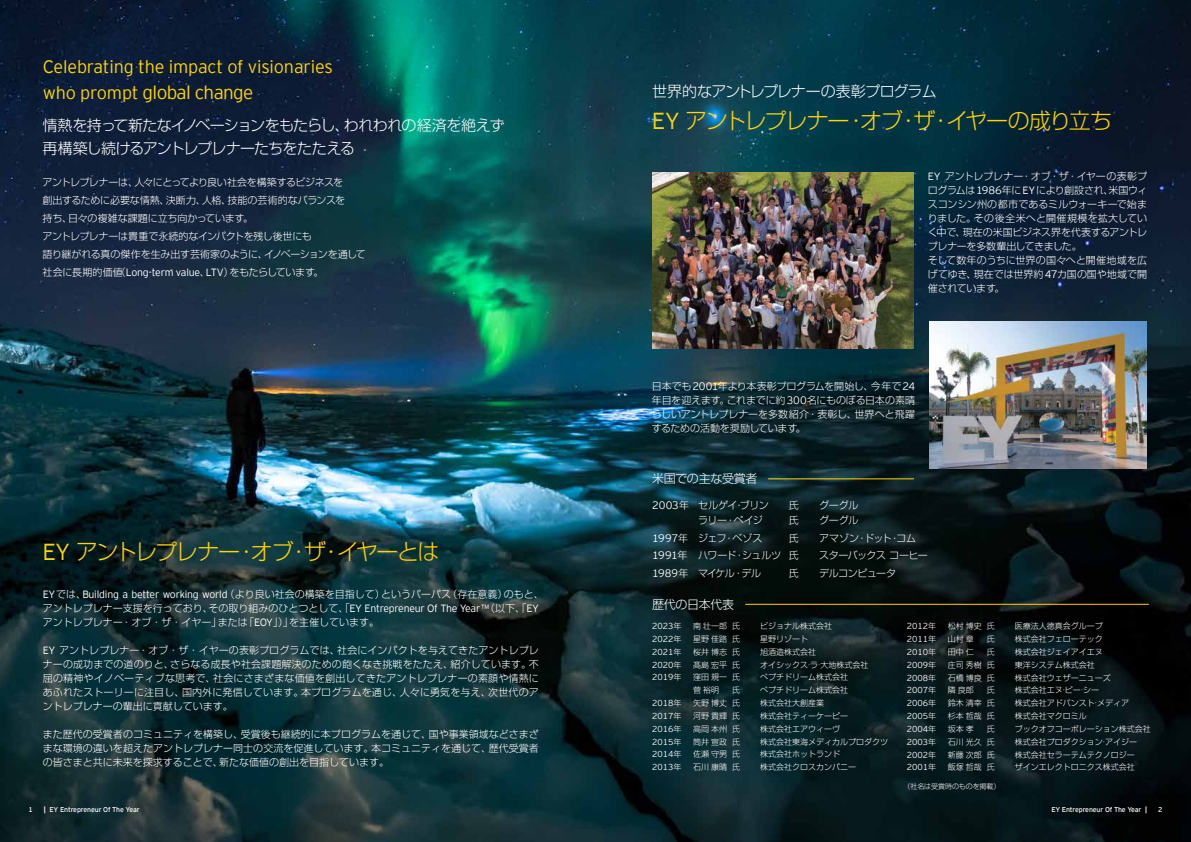
<style>
.page{position:relative;width:1191px;height:842px;background:#fff}
.page>*{position:absolute;margin:0;border:0;box-sizing:border-box;transform-origin:0 0}
.t1{font:300 22px "Shin Go Pro";letter-spacing:-.07em;color:#ffd400}
.t2{font:300 18.9px "EY Interstate";letter-spacing:-.035em;color:#ffd400}
.t3{font:300 18px "EY Interstate";letter-spacing:-.01em;color:#ffd400}
.t4{font:300 15px/23px "Shin Go Pro";letter-spacing:-.05em;color:#fff}
.t5{font:300 12px "Shin Go Pro";letter-spacing:-.02em;color:#fff}
.t6{font:300 10px/14px "Shin Go Pro";color:#fff;text-align:justify}
.t7{font:300 10px/18px "Shin Go Pro";letter-spacing:-.03em;color:#fff}
.t8{font:300 10px "Shin Go Pro";letter-spacing:-.05em;color:#fff}
.t9{font:300 10px "Shin Go Pro";letter-spacing:-.04em;color:#fff}
.t10{font:300 10px "Shin Go Pro";letter-spacing:-.035em;color:#fff}
.t11{font:300 8.6px "EY Interstate";color:#fff}
.t12{font:300 8px "Shin Go Pro";color:#fff}
.t13{font:7px "EY Interstate";letter-spacing:-.02em;color:#fff}
.t14{font:300 7px "Shin Go Pro";letter-spacing:-.02em;color:#fff}
.s1{font-size:18px}
.s2{font-family:"EY Interstate";font-size:10.5px}
.s3{font-family:"EY Interstate";font-size:23.1px}
.s4{font-family:"EY Interstate";font-size:10.8px}
.s5{font-family:"Shin Go Pro";font-size:8px}
.s6{font-weight:700}
</style>
<div class="page">
<img style="left:0;top:0;width:1191px;height:842px">
<img style="left:929px;top:321px;width:218px;height:148px">
<img style="left:652px;top:172px;width:261px;height:176px">
<hr style="left:745px;top:604px;width:403px;height:1px;background:#ffd400">
<hr style="left:768px;top:478px;width:145px;height:1px;background:#ffd400">
<h3 class="t3" style="left:43px;top:54px;width:291px">Celebrating the impact of visionaries</h3>
<h2 class="t2" style="left:43px;top:79px;width:212px"><span class="s1">who prompt</span> global change</h2>
<h3 class="t4" style="left:43px;top:112px;width:463px">情熱を持って新たなイノベーションをもたらし、われわれの経済を絶えず再構築し続けるアントレプレナーたちをたたえる</h3>
<p class="t7" style="left:43px;top:172px;width:325px">アントレプレナーは、人々にとってより良い社会を構築するビジネスを<br>創出するために必要な情熱、決断力、人格、技能の芸術的なバランスを<br>持ち、日々の複雑な課題に立ち向かっています。<br>アントレプレナーは貴重で永続的なインパクトを残し後世にも<br>語り継がれる真の傑作を生み出す芸術家のように、イノベーションを通して社会に長期的価値（<span class="s2">Long-term value</span>、<span class="s2">LTV</span>）をもたらしています。</p>
<h1 class="t1" style="left:42px;top:534px;width:398px"><span class="s3">EY</span> アントレプレナー・オブ・ザ・イヤーとは</h1>
<p class="t6" style="left:43px;top:586px;width:502px;text-align:left"><span class="s2">EY</span>では、<span class="s2">Building a better working world</span>（より良い社会の構築を目指して）というパーパス（存在意義）のもと、アントレプレナー支援を行っており、その取り組みのひとつとして、「<span class="s2">EY Entrepreneur Of The Year™</span>（以下、「<span class="s2">EY</span>アントレプレナー・オブ・ザ・イヤー」または「<span class="s2">EOY</span>」）」を主催しています。</p>
<p class="t6" style="left:43px;top:642px;width:498px"><span class="s2">EY</span> アントレプレナー・オブ・ザ・イヤーの表彰プログラムでは、社会にインパクトを与えてきたアントレプレナーの成功までの道のりと、さらなる成長や社会課題解決のための飽くなき挑戦をたたえ、紹介しています。不屈の精神やイノベーティブな思考で、社会にさまざまな価値を創出してきたアントレプレナーの素顔や情熱にあふれたストーリーに注目し、国内外に発信しています。本プログラムを通じ、人々に勇気を与え、次世代のアントレプレナーの輩出に貢献しています。</p>
<p class="t6" style="left:43px;top:726px;width:497px">また歴代の受賞者のコミュニティを構築し、受賞後も継続的に本プログラムを通じて、国や事業領域などさまざまな環境の違いを超えたアントレプレナー同士の交流を促進しています。本コミュニティを通じて、歴代受賞者の皆さまと共に未来を探求することで、新たな価値の創出を目指しています。</p>
<h3 class="t4" style="left:652px;top:78px;width:286px">世界的なアントレプレナーの表彰プログラム</h3>
<h1 class="t1" style="left:652px;top:103px;width:462px"><span class="s3">EY</span> アントレプレナー・オブ・ザ・イヤーの成り立ち</h1>
<p class="t6" style="left:927px;top:168px;width:221px;text-align:left"><span class="s2">EY</span> アントレプレナー・オブ・ザ・イヤーの表彰プログラムは<span class="s4">1986</span>年に<span class="s2">EY</span>により創設され、米国ウィスコンシン州の都市であるミルウォーキーで始まりました。その後全米へと開催規模を拡大していく中で、現在の米国ビジネス界を代表するアントレプレナーを多数輩出してきました。<br>そして数年のうちに世界の国々へと開催地域を広げてゆき、現在では世界約<span class="s4">47</span>カ国の国や地域で開催されています。</p>
<p class="t6" style="left:652px;top:378px;width:265px">日本でも<span class="s4">2001</span>年より本表彰プログラムを開始し、今年で<span class="s4">24</span>年目を迎えます。これまでに約<span class="s4">300</span>名にものぼる日本の素晴らしいアントレプレナーを多数紹介・表彰し、世界へと飛躍するための活動を奨励しています。</p>
<p class="t5" style="left:652px;top:469px;width:107px">米国での主な受賞者</p>
<p class="t6" style="left:652px;top:497px;width:118px"><span class="s4">2003</span>年 セルゲイ・ブリン</p>
<p class="t6" style="left:789px;top:497px;width:11px">氏</p>
<p class="t6" style="left:819px;top:497px;width:41px">グーグル</p>
<p class="t6" style="left:698px;top:512px;width:66px">ラリー・ペイジ</p>
<p class="t6" style="left:789px;top:512px;width:11px">氏</p>
<p class="t6" style="left:819px;top:512px;width:41px">グーグル</p>
<p class="t6" style="left:652px;top:529px;width:112px"><span class="s4">1997</span>年 ジェフ・ベゾス</p>
<p class="t6" style="left:789px;top:529px;width:11px">氏</p>
<p class="t6" style="left:819px;top:529px;width:98px">アマゾン・ドット・コム</p>
<p class="t8" style="left:652px;top:547px;width:148px"><span class="s4">1991</span>年 ハワード・シュルツ 氏</p>
<p class="t9" style="left:819px;top:547px;width:110px">スターバックスコーヒー</p>
<p class="t6" style="left:652px;top:565px;width:110px"><span class="s4">1989</span>年 マイケル・デル</p>
<p class="t6" style="left:789px;top:565px;width:11px">氏</p>
<p class="t10" style="left:819px;top:565px;width:79px">デルコンピュータ</p>
<p class="t5" style="left:652px;top:595px;width:84px">歴代の日本代表</p>
<p class="t11" style="left:652px;top:620px;width:31px">2023<span class="s5">年</span></p>
<p class="t12" style="left:693px;top:619px;width:48px">南壮一郎 氏</p>
<p class="t12" style="left:760px;top:619px;width:73px">ビジョナル株式会社</p>
<p class="t11" style="left:652px;top:633px;width:31px">2022<span class="s5">年</span></p>
<p class="t12" style="left:693px;top:632px;width:48px">星野佳路 氏</p>
<p class="t12" style="left:760px;top:632px;width:49px">星野リゾート</p>
<p class="t11" style="left:652px;top:645px;width:31px">2021<span class="s5">年</span></p>
<p class="t12" style="left:693px;top:645px;width:48px">桜井博志 氏</p>
<p class="t12" style="left:760px;top:645px;width:57px">旭酒造株式会社</p>
<p class="t11" style="left:652px;top:658px;width:31px">2020<span class="s5">年</span></p>
<p class="t12" style="left:693px;top:658px;width:48px">髙島宏平 氏</p>
<p class="t12" style="left:760px;top:658px;width:110px">オイシックス·ラ·大地株式会社</p>
<p class="t11" style="left:652px;top:671px;width:31px">2019<span class="s5">年</span></p>
<p class="t12" style="left:693px;top:671px;width:48px">窪田規一 氏</p>
<p class="t12" style="left:760px;top:671px;width:89px">ぺプチドリーム株式会社</p>
<p class="t12" style="left:693px;top:684px;width:28px">菅裕明</p>
<p class="t12" style="left:732px;top:684px;width:9px">氏</p>
<p class="t12" style="left:760px;top:684px;width:97px">ぺプチドリーム株式会社　</p>
<p class="t11" style="left:652px;top:697px;width:31px">2018<span class="s5">年</span></p>
<p class="t12" style="left:693px;top:696px;width:48px">矢野博丈 氏</p>
<p class="t12" style="left:760px;top:696px;width:65px">株式会社大創産業</p>
<p class="t11" style="left:652px;top:710px;width:31px">2017<span class="s5">年</span></p>
<p class="t12" style="left:693px;top:709px;width:48px">河野貴輝 氏</p>
<p class="t12" style="left:760px;top:709px;width:89px">株式会社ティーケーピー</p>
<p class="t11" style="left:652px;top:722px;width:31px">2016<span class="s5">年</span></p>
<p class="t12" style="left:693px;top:722px;width:48px">高岡本州 氏</p>
<p class="t12" style="left:760px;top:722px;width:81px">株式会社エアウィーヴ</p>
<p class="t11" style="left:652px;top:735px;width:31px">2015<span class="s5">年</span></p>
<p class="t12" style="left:693px;top:735px;width:48px">筒井宣政 氏</p>
<p class="t12" style="left:760px;top:735px;width:129px">株式会社東海メディカルプロダクツ</p>
<p class="t11" style="left:652px;top:748px;width:31px">2014<span class="s5">年</span></p>
<p class="t12" style="left:693px;top:748px;width:48px">佐瀬守男 氏</p>
<p class="t12" style="left:760px;top:748px;width:81px">株式会社ホットランド</p>
<p class="t11" style="left:652px;top:761px;width:31px">2013<span class="s5">年</span></p>
<p class="t12" style="left:693px;top:761px;width:48px">石川康晴 氏</p>
<p class="t12" style="left:760px;top:761px;width:97px">株式会社クロスカンパニー</p>
<p class="t11" style="left:907px;top:620px;width:31px">2012<span class="s5">年</span></p>
<p class="t12" style="left:948px;top:619px;width:48px">松村博史 氏</p>
<p class="t12" style="left:1015px;top:619px;width:90px">医療法人徳真会グループ</p>
<p class="t11" style="left:907px;top:633px;width:31px">2011<span class="s5">年</span></p>
<p class="t12" style="left:948px;top:632px;width:28px">山村章</p>
<p class="t12" style="left:987px;top:632px;width:9px">氏</p>
<p class="t12" style="left:1015px;top:632px;width:90px">株式会社フェローテック</p>
<p class="t11" style="left:907px;top:646px;width:31px">2010<span class="s5">年</span></p>
<p class="t12" style="left:948px;top:645px;width:28px">田中仁</p>
<p class="t12" style="left:987px;top:645px;width:9px">氏</p>
<p class="t12" style="left:1015px;top:645px;width:90px">株式会社ジェイアイエヌ</p>
<p class="t11" style="left:907px;top:658px;width:31px">2009<span class="s5">年</span></p>
<p class="t12" style="left:948px;top:658px;width:48px">庄司秀樹 氏</p>
<p class="t12" style="left:1015px;top:658px;width:82px">東洋システム株式会社</p>
<p class="t11" style="left:907px;top:671px;width:31px">2008<span class="s5">年</span></p>
<p class="t12" style="left:948px;top:671px;width:48px">石橋博良 氏</p>
<p class="t12" style="left:1015px;top:671px;width:98px">株式会社ウェザーニューズ</p>
<p class="t11" style="left:907px;top:684px;width:31px">2007<span class="s5">年</span></p>
<p class="t12" style="left:948px;top:684px;width:28px">隣良郎</p>
<p class="t12" style="left:987px;top:684px;width:9px">氏</p>
<p class="t12" style="left:1015px;top:684px;width:86px">株式会社エヌ·ピー·シー</p>
<p class="t11" style="left:907px;top:697px;width:31px">2006<span class="s5">年</span></p>
<p class="t12" style="left:948px;top:696px;width:48px">鈴木清幸 氏</p>
<p class="t12" style="left:1015px;top:696px;width:116px">株式会社アドバンスト·メディア</p>
<p class="t11" style="left:907px;top:710px;width:31px">2005<span class="s5">年</span></p>
<p class="t12" style="left:948px;top:709px;width:48px">杉本哲哉 氏</p>
<p class="t12" style="left:1015px;top:709px;width:74px">株式会社マクロミル</p>
<p class="t11" style="left:907px;top:723px;width:31px">2004<span class="s5">年</span></p>
<p class="t12" style="left:948px;top:722px;width:28px">坂本孝</p>
<p class="t12" style="left:987px;top:722px;width:9px">氏</p>
<p class="t12" style="left:1015px;top:722px;width:138px">ブックオフコーポレーション株式会社</p>
<p class="t11" style="left:907px;top:735px;width:31px">2003<span class="s5">年</span></p>
<p class="t12" style="left:948px;top:735px;width:48px">石川光久 氏</p>
<p class="t12" style="left:1015px;top:735px;width:124px">株式会社プロダクション·アイジー</p>
<p class="t11" style="left:907px;top:748px;width:31px">2002<span class="s5">年</span></p>
<p class="t12" style="left:948px;top:748px;width:48px">新藤次郎 氏</p>
<p class="t12" style="left:1015px;top:748px;width:122px">株式会社セラーテムテクノロジー</p>
<p class="t11" style="left:907px;top:761px;width:31px">2001<span class="s5">年</span></p>
<p class="t12" style="left:948px;top:761px;width:48px">飯塚哲哉 氏</p>
<p class="t12" style="left:1015px;top:761px;width:122px">ザインエレクトロニクス株式会社</p>
<p class="t14" style="left:903px;top:780px;width:99px">（社名は受賞時のものを掲載）</p>
<p class="t13" style="left:28px;top:804px;width:6px">1</p>
<p class="t13" style="left:44px;top:804px;width:97px"><span class="s6">|</span> EY Entrepreneur Of The Year</p>
<p class="t13" style="left:1051px;top:804px;width:97px">EY Entrepreneur Of The Year <span class="s6">|</span></p>
<p class="t13" style="left:1158px;top:804px;width:6px">2</p>
</div>
